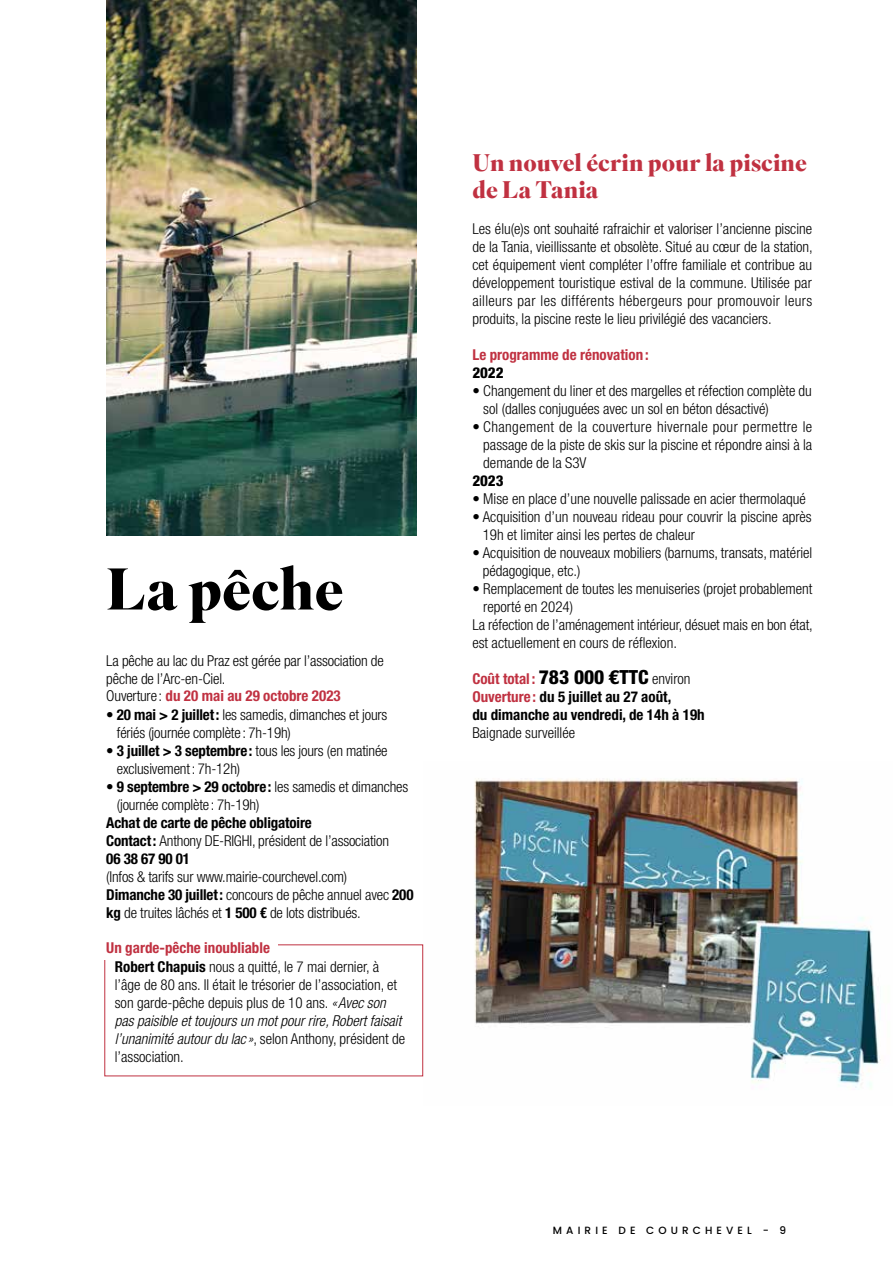
<style>
.page{position:relative;width:893px;height:1263px;background:#fff}
.page>*{position:absolute;margin:0;border:0;box-sizing:border-box;transform-origin:0 0}
.t1{font:700 58.65px "Superior Title";color:#000}
.t2{font:700 24px/27px "Superior Title";color:#c03141}
.t3{font:300 condensed 15px/18px "Helvetica Neue LT Std";color:#000}
.t4{font:700 condensed 15px/18px "Helvetica Neue LT Std";color:#000}
.t5{font:700 condensed 15px "Helvetica Neue LT Std";color:#c03141}
.t6{font:800 condensed 15px "Helvetica Neue LT Std";color:#000}
.t7{font:500 10.5px "Poppins";letter-spacing:.39em;color:#000}
.s1{font-weight:700;color:#c03141}
.s2{font-weight:700}
.s3{font-weight:300}
.s4{font-style:italic}
.s5{color:#c03141}
.s6{font-weight:800;font-size:19.5px}
</style>
<div class="page">
<img style="left:106px;top:0;width:311px;height:536px">
<img style="left:423px;top:778px;width:458px;height:310px">
<div style="left:104px;top:944px;width:319px;height:132px;border:1px solid #c03141"></div>
<div style="left:75px;top:938px;width:203px;height:21px;background:#fff"></div>
<h1 class="t1" style="left:106px;top:552px;width:239px">La pêche</h1>
<p class="t3" style="left:106px;top:652px;width:279px">La pêche au lac du Praz est gérée par l’association de pêche de l’Arc-en-Ciel.<br>Ouverture: <span class="s1">du 20 mai au 29 octobre 2023</span></p>
<p class="t3" style="left:117px;top:706px;width:272px;text-indent:-11px"><span class="s2">• 20 mai &gt; 2 juillet:</span> les samedis, dimanches et jours fériés (journée complète: 7h-19h)</p>
<p class="t3" style="left:117px;top:742px;width:272px;text-indent:-11px"><span class="s2">• 3 juillet &gt; 3 septembre:</span> tous les jours (en matinée exclusivement: 7h-12h)</p>
<p class="t3" style="left:117px;top:778px;width:293px;text-indent:-11px"><span class="s2">• 9 septembre &gt; 29 octobre:</span> les samedis et dimanches (journée complète: 7h-19h)</p>
<p class="t4" style="left:106px;top:813px;width:284px">Achat de carte de pêche obligatoire<br>Contact: <span class="s3">Anthony DE-RIGHI, président de l’association<br></span>06 38 67 90 01</p>
<p class="t3" style="left:106px;top:868px;width:309px">(Infos &amp; tarifs sur www.mairie-courchevel.com)<br><span class="s2">Dimanche 30 juillet:</span> concours de pêche annuel avec <span class="s2">200 kg</span> de truites lâchés et <span class="s2">1 500 €</span> de lots distribués.</p>
<p class="t3" style="left:115px;top:939px;width:292px;text-indent:-9px"><span class="s1">Un garde-pêche inoubliable<br></span><span class="s2">Robert Chapuis</span> nous a quitté, le 7 mai dernier, à l’âge de 80 ans. Il était le trésorier de l’association, et son garde-pêche depuis plus de 10 ans. <span class="s4">«Avec son pas paisible et toujours un mot pour rire, Robert faisait l’unanimité autour du lac »</span>, selon Anthony, président de l’association.</p>
<h2 class="t2" style="left:472px;top:150px;width:336px">Un nouvel écrin pour la piscine de La Tania</h2>
<p class="t3" style="left:472px;top:220px;width:342px;text-align:justify">Les élu(e)s ont souhaité rafraichir et valoriser l’ancienne piscine de la Tania, vieillissante et obsolète. Situé au cœur de la station, cet équipement vient compléter l’offre familiale et contribue au développement touristique estival de la commune. Utilisée par ailleurs par les différents hébergeurs pour promouvoir leurs produits, la piscine reste le lieu privilégié des vacanciers.</p>
<p class="t5" style="left:472px;top:346px;width:178px">Le programme de rénovation :</p>
<p class="t6" style="left:472px;top:363px;width:33px">2022</p>
<p class="t3" style="left:483px;top:382px;width:330px;text-indent:-11px">• Changement du liner et des margelles et réfection complète du sol (dalles conjuguées avec un sol en béton désactivé)</p>
<p class="t3" style="left:483px;top:418px;width:330px;text-align:justify;text-indent:-11px">• Changement de la couverture hivernale pour permettre le passage de la piste de skis sur la piscine et répondre ainsi à la demande de la S3V</p>
<p class="t6" style="left:472px;top:471px;width:33px">2023</p>
<p class="t3" style="left:472px;top:490px;width:335px">• Mise en place d’une nouvelle palissade en acier thermolaqué</p>
<p class="t3" style="left:483px;top:508px;width:331px;text-indent:-10px">• Acquisition d’un nouveau rideau pour couvrir la piscine après<br>19h et limiter ainsi les pertes de chaleur</p>
<p class="t3" style="left:483px;top:544px;width:331px;text-indent:-10px">• Acquisition de nouveaux mobiliers (barnums, transats, matériel pédagogique, etc.)</p>
<p class="t3" style="left:472px;top:580px;width:341px">• Remplacement de toutes les menuiseries (projet probablement</p>
<p class="t3" style="left:483px;top:598px;width:91px">reporté en 2024)</p>
<p class="t3" style="left:472px;top:616px;width:342px">La réfection de l’aménagement intérieur, désuet mais en bon état,</p>
<p class="t3" style="left:472px;top:634px;width:206px">est actuellement en cours de réflexion.</p>
<p class="t4" style="left:472px;top:669px;width:234px"><span class="s5">Coût total :</span> <span class="s6">783 000 €TTC</span> <span class="s3">environ<br></span><span class="s5">Ouverture :</span> du 5 juillet au 27 août,<br>du dimanche au vendredi, de 14h à 19h</p>
<p class="t3" style="left:472px;top:724px;width:104px">Baignade surveillée</p>
<p class="t7" style="left:553px;top:1224px;width:235px">MAIRIE DE COURCHEVEL - 9</p>
</div>
